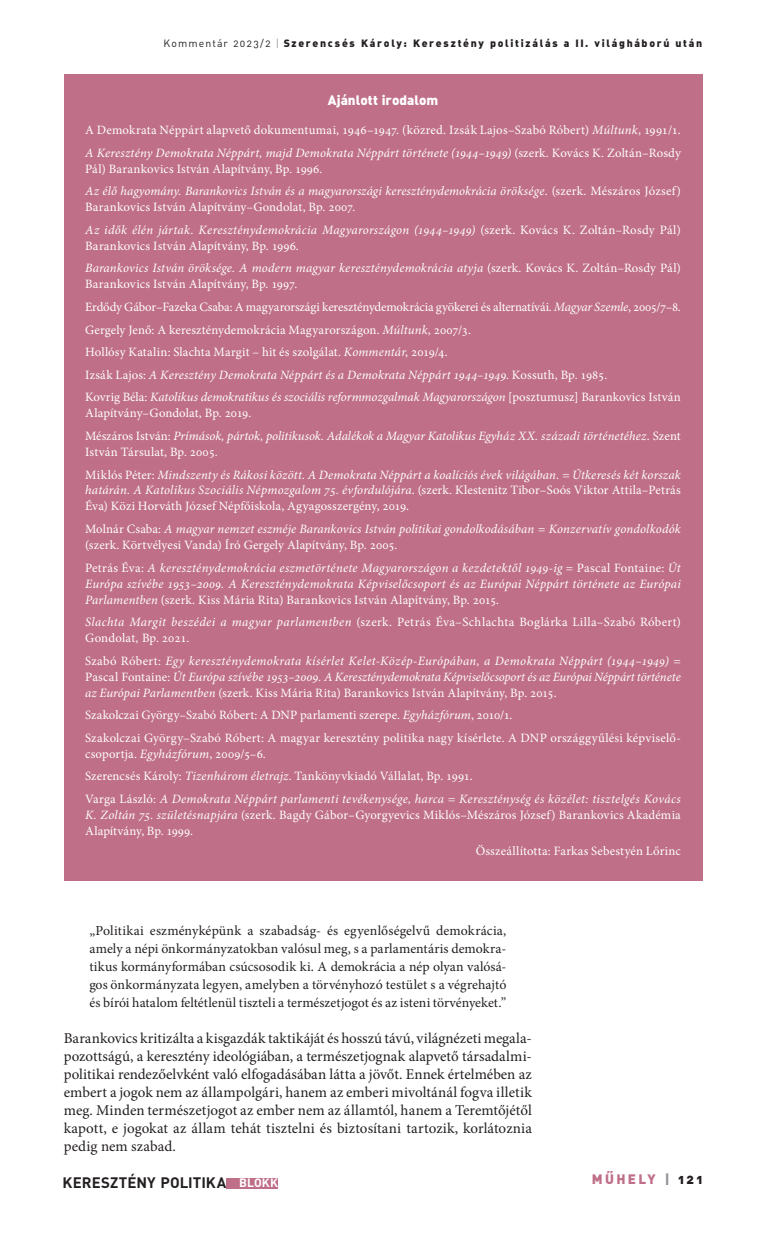
<style>
.page{position:relative;width:766px;height:1234px;background:#fff}
.page>*{position:absolute;margin:0;border:0;box-sizing:border-box;transform-origin:0 0}
._8_-_kenyér_1_---_10{font:15px/18px "Minion Pro";letter-spacing:.005em;color:#231f20;text-align:justify}
.t1{font:700 15px "DIN Alt PFL";letter-spacing:.05em;color:#231f20}
._12_-_kenyér_3__--_9{font:13.8px/18px "Minion Pro";color:#231f20;text-align:justify}
._2000_-_keretes_cím{font:13.5px "DIN Alt Blk PFL";letter-spacing:.015em;color:#fff}
.t2{font:13.5px "DIN Alt Blk PFL";letter-spacing:.2em;color:#bf6f88}
._2001_--_keretes_ken{font:italic 12.75px/15.9px "Minion Pro";letter-spacing:.01em;color:#fff}
._2001_--_keretes_ken-2{font:12.75px/15.9px "Minion Pro";letter-spacing:.01em;color:#fff}
._2001_--_keretes_ken-3{font:12.75px "Minion Pro";letter-spacing:-.01em;color:#fff}
.t3{font:10.5px "DIN Alt Blk PFL";letter-spacing:.175em;color:#231f20}
.s1{font-family:"DIN Alt PFL"}
.s2{font-family:"DIN Alt PFL";color:#939598}
.s3{font-style:italic}
.s4{font-style:normal}
.s5{font-size:12px;color:#fff}
.s6{color:#939598}
.s7{color:#231f20}
</style>
<div class="page">
<div style="left:226px;top:1177px;width:52px;height:10px;background:#bf6f88"></div>
<div style="left:64px;top:74px;width:638px;height:806px;background:#bf6f88"></div>
<p class="t3" style="left:163px;top:36px;width:540px"><span class="s1">Kommentár 2023/2</span> <span class="s2">|</span> Szerencsés Károly: Keresztény politizálás a II. világháború után</p>
<p class="_2000_-_keretes_cím" style="left:327px;top:91px;width:112px">Ajánlott irodalom</p>
<p class="_2001_--_keretes_ken-2" style="left:85px;top:122px;width:597px">A Demokrata Néppárt alapvető dokumentumai, 1946–1947. (közred. Izsák Lajos–Szabó Róbert) <span class="s3">Múltunk</span>, 1991/1.</p>
<p class="_2001_--_keretes_ken" style="left:85px;top:145px;width:597px">A Keresztény Demokrata Néppárt, majd Demokrata Néppárt története (1944–1949) <span class="s4">(szerk. Kovács K. Zoltán–Rosdy<br>Pál) Barankovics István Alapítvány, Bp. 1996.</span></p>
<p class="_2001_--_keretes_ken" style="left:85px;top:183px;width:597px">Az élő hagyomány. Barankovics István és a magyarországi kereszténydemokrácia öröksége<span class="s4">. (szerk. Mészáros József)<br>Barankovics István Alapítvány–Gondolat, Bp. 2007.</span></p>
<p class="_2001_--_keretes_ken-2" style="left:85px;top:222px;width:597px"><span class="s3">Az idők élén jártak. Kereszténydemokrácia Magyarországon (1944–1949)</span> (szerk. Kovács K. Zoltán–Rosdy Pál)<br>Barankovics István Alapítvány, Bp. 1996.</p>
<p class="_2001_--_keretes_ken-2" style="left:85px;top:260px;width:597px"><span class="s3">Barankovics István öröksége. A modern magyar kereszténydemokrácia atyja</span> (szerk. Kovács K. Zoltán–Rosdy Pál)<br>Barankovics István Alapítvány, Bp. 1997.</p>
<p class="_2001_--_keretes_ken-3" style="left:85px;top:298px;width:597px">Erdődy Gábor–Fazeka Csaba: A magyarországi kereszténydemokrácia gyökerei és alternatívái. <span class="s3">Magyar Szemle</span>, 2005/7–8.</p>
<p class="_2001_--_keretes_ken-2" style="left:85px;top:321px;width:387px">Gergely Jenő: A kereszténydemokrácia Magyarországon. <span class="s3">Múltunk</span>, 2007/3.</p>
<p class="_2001_--_keretes_ken-2" style="left:85px;top:344px;width:364px">Hollósy Katalin: Slachta Margit – hit és szolgálat. <span class="s3">Kommentár</span>, 2019/4.</p>
<p class="_2001_--_keretes_ken" style="left:85px;top:366px;width:523px"><span class="s4">Izsák Lajos:</span> A Keresztény Demokrata Néppárt és a Demokrata Néppárt 1944–1949<span class="s4">. Kossuth, Bp. 1985.</span></p>
<p class="_2001_--_keretes_ken-2" style="left:85px;top:389px;width:597px">Kovrig Béla: <span class="s3">Katolikus demokratikus és szociális reformmozgalmak Magyarországon</span> [posztumusz] Barankovics István<br>Alapítvány–Gondolat, Bp. 2019.</p>
<p class="_2001_--_keretes_ken" style="left:85px;top:428px;width:597px"><span class="s4">Mészáros István:</span> Prímások, pártok, politikusok. Adalékok a Magyar Katolikus Egyház XX. századi történetéhez<span class="s4">. Szent<br>István Társulat, Bp. 2005.</span></p>
<p class="_2001_--_keretes_ken" style="left:85px;top:466px;width:597px;text-align:justify"><span class="s4">Miklós Péter:</span> Mindszenty és Rákosi között. A Demokrata Néppárt a koalíciós évek világában. = Útkeresés két korszak határán. A Katolikus Szociális Népmozgalom 75. évfordulójára<span class="s4">. (szerk. Klestenitz Tibor–Soós Viktor Attila–Petrás Éva) Közi Horváth József Népfőiskola, Agyagosszergény, 2019.</span></p>
<p class="_2001_--_keretes_ken" style="left:85px;top:521px;width:597px"><span class="s4">Molnár Csaba:</span> A magyar nemzet eszméje Barankovics István politikai gondolkodásában = Konzervatív gondolkodók <span class="s4">(szerk. Körtvélyesi Vanda) Író Gergely Alapítvány, Bp. 2005.</span></p>
<p class="_2001_--_keretes_ken" style="left:85px;top:559px;width:597px;text-align:justify"><span class="s4">Petrás Éva:</span> A kereszténydemokrácia eszmetörténete Magyarországon a kezdetektől 1949-ig <span class="s4">= Pascal Fontaine:</span> Út Európa szívébe 1953–2009. A Kereszténydemokrata Képviselőcsoport és az Európai Néppárt története az Európai Parlamentben <span class="s4">(szerk. Kiss Mária Rita) Barankovics István Alapítvány, Bp. 2015.</span></p>
<p class="_2001_--_keretes_ken-2" style="left:85px;top:614px;width:597px"><span class="s3">Slachta Margit beszédei a magyar parlamentben</span> (szerk. Petrás Éva–Schlachta Boglárka Lilla–Szabó Róbert)<br>Gondolat, Bp. 2021.</p>
<p class="_2001_--_keretes_ken" style="left:85px;top:652px;width:597px;text-align:justify"><span class="s4">Szabó Róbert:</span> Egy kereszténydemokrata kísérlet Kelet-Közép-Európában, a Demokrata Néppárt (1944–1949) <span class="s4">= Pascal Fontaine:</span> Út Európa szívébe 1953–2009. A Kereszténydemokrata Képviselőcsoport és az Európai Néppárt története az Európai Parlamentben <span class="s4">(szerk. Kiss Mária Rita) Barankovics István Alapítvány, Bp. 2015.</span></p>
<p class="_2001_--_keretes_ken-2" style="left:85px;top:707px;width:429px">Szakolczai György–Szabó Róbert: A DNP parlamenti szerepe. <span class="s3">Egyházfórum</span>, 2010/1.</p>
<p class="_2001_--_keretes_ken-2" style="left:85px;top:729px;width:595px">Szakolczai György–Szabó Róbert: A magyar keresztény politika nagy kísérlete. A DNP országgyűlési képviselő&shy;csoportja. <span class="s3">Egyházfórum</span>, 2009/5–6.</p>
<p class="_2001_--_keretes_ken-2" style="left:85px;top:768px;width:389px">Szerencsés Károly: <span class="s3">Tizenhárom életrajz</span>. Tankönyvkiadó Vállalat, Bp. 1991.</p>
<p class="_2001_--_keretes_ken" style="left:85px;top:790px;width:597px;text-align:justify"><span class="s4">Varga László:</span> A Demokrata Néppárt parlamenti tevékenysége, harca = Kereszténység és közélet: tisztelgés Kovács K. Zoltán 75. születésnapjára <span class="s4">(szerk. Bagdy Gábor–Gyorgyevics Miklós–Mészáros József) Barankovics Akadémia Alapítvány, Bp. 1999.</span></p>
<p class="_2001_--_keretes_ken-2" style="left:475px;top:843px;width:206px">Összeállította: Farkas Sebestyén Lőrinc</p>
<p class="_12_-_kenyér_3__--_9" style="left:89px;top:921px;width:418px">„Politikai eszményképünk a szabadság- és egyenlőségelvű demokrácia, amely a népi önkormányzatokban valósul meg, s a parlamentáris demokra&shy;tikus kormányformában csúcsosodik ki. A demokrácia a nép olyan valósá&shy;gos önkormányzata legyen, amelyben a törvényhozó testület s a végrehajtó és bírói hatalom feltétlenül tiszteli a természetjogot és az isteni törvényeket.”</p>
<p class="_8_-_kenyér_1_---_10" style="left:64px;top:1029px;width:470px">Barankovics kritizálta a kisgazdák taktikáját és hosszú távú, világnézeti megala&shy;pozottságú, a keresztény ideológiában, a természetjognak alapvető társadalmi&shy;politikai rendezőelvként való elfogadásában látta a jövőt. Ennek értelmében az embert a jogok nem az állampolgári, hanem az emberi mivoltánál fogva illetik meg. Minden természetjogot az ember nem az államtól, hanem a Teremtőjétől kapott, e jogokat az állam tehát tisztelni és biztosítani tartozik, korlátoznia pedig nem szabad.</p>
<p class="t1" style="left:63px;top:1172px;width:217px">KERESZTÉNY POLITIKA <span class="s5">BLOKK</span></p>
<p class="t2" style="left:591px;top:1169px;width:112px">MŰHELY <span class="s6">|</span> <span class="s7">121</span></p>
</div>
